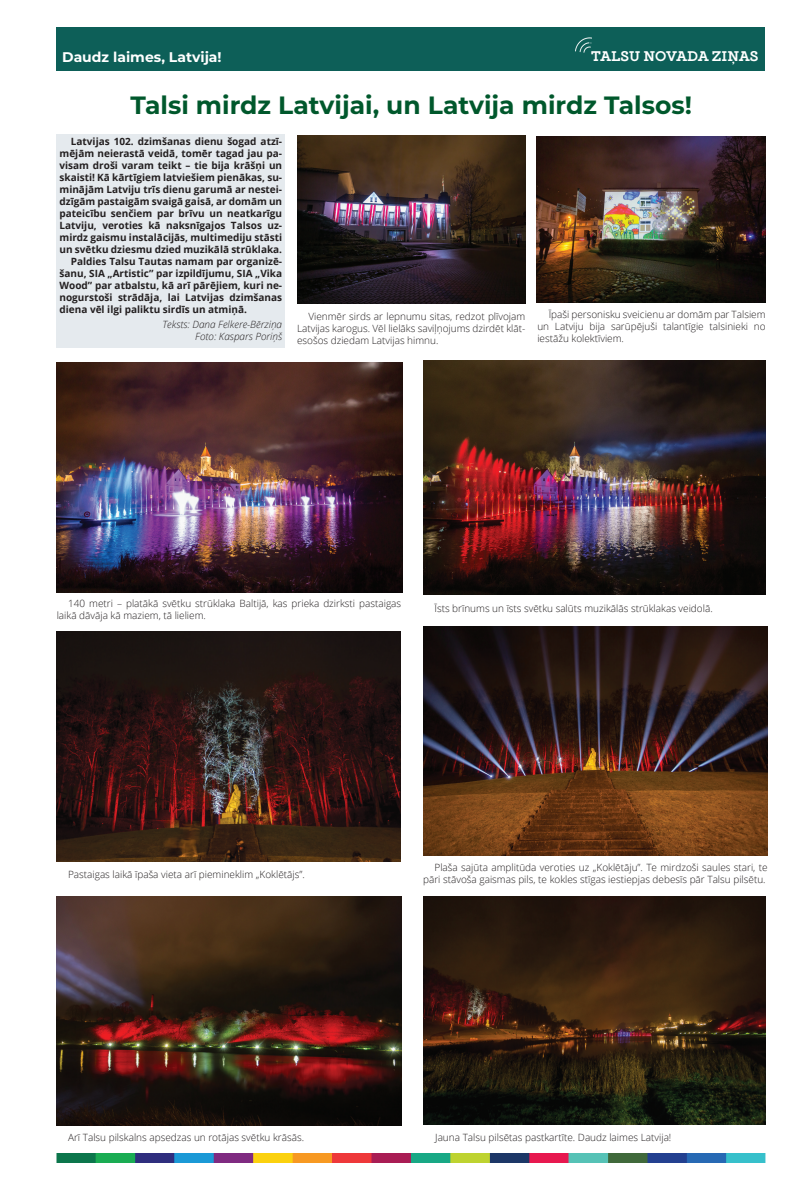
<style>
.page{position:relative;width:794px;height:1191px;background:#fff}
.page>*{position:absolute;margin:0;border:0;box-sizing:border-box;transform-origin:0 0}
.t1{font:700 25px "Montserrat";color:#00582c}
.t2{font:700 14px "Montserrat";color:#fff}
.t3{font:700 14px "Locke";letter-spacing:-.005em;color:#fff}
.t4{font:300 10px/12px "Open Sans";color:#231f20;text-align:justify}
.t5{font:700 10px "Open Sans";color:#231f20}
.t6{font:italic 300 10px/12px "Open Sans";color:#231f20;text-align:right}
</style>
<div class="page">
<div style="left:56px;top:27px;width:709px;height:44px;background:#0d5f58"></div>
<img style="left:576px;top:37px;width:15px;height:16px">
<img style="left:57px;top:1153px;width:708px;height:9px">
<div style="left:57px;top:135px;width:228px;height:213px;background:#e5eaee"></div>
<img style="left:297px;top:136px;width:228px;height:167px">
<img style="left:537px;top:137px;width:228px;height:165px">
<img style="left:57px;top:362px;width:345px;height:230px">
<img style="left:423px;top:360px;width:342px;height:234px">
<img style="left:423px;top:626px;width:344px;height:229px">
<img style="left:57px;top:632px;width:344px;height:229px">
<img style="left:57px;top:896px;width:344px;height:229px">
<img style="left:423px;top:896px;width:342px;height:228px">
<h2 class="t2" style="left:62px;top:47px;width:161px">Daudz laimes, Latvija!</h2>
<h2 class="t3" style="left:591px;top:47px;width:169px">TALSU NOVADA ZIŅAS</h2>
<h1 class="t1" style="left:130px;top:87px;width:563px">Talsi mirdz Latvijai, un Latvija mirdz Talsos!</h1>
<p class="t5" style="left:71px;top:134px;width:213px">Latvijas 102. dzimšanas dienu šogad atzī-</p>
<p class="t5" style="left:60px;top:146px;width:224px">mējām neierastā veidā, tomēr tagad jau pa-</p>
<p class="t5" style="left:60px;top:158px;width:224px">visam droši varam teikt – tie bija krāšņi un</p>
<p class="t5" style="left:60px;top:170px;width:224px">skaisti! Kā kārtīgiem latviešiem pienākas, su-</p>
<p class="t5" style="left:60px;top:182px;width:224px">minājām Latviju trīs dienu garumā ar nestei-</p>
<p class="t5" style="left:60px;top:194px;width:224px">dzīgām pastaigām svaigā gaisā, ar domām un</p>
<p class="t5" style="left:60px;top:206px;width:224px">pateicību senčiem par brīvu un neatkarīgu</p>
<p class="t5" style="left:60px;top:218px;width:224px">Latviju, veroties kā naksnīgajos Talsos uz-</p>
<p class="t5" style="left:60px;top:230px;width:224px">mirdz gaismu instalācijās, multimediju stāsti</p>
<p class="t5" style="left:60px;top:242px;width:224px">un svētku dziesmu dzied muzikālā strūklaka.</p>
<p class="t5" style="left:71px;top:254px;width:213px">Paldies Talsu Tautas namam par organizē-</p>
<p class="t5" style="left:60px;top:266px;width:224px">šanu, SIA „Artistic” par izpildījumu, SIA „Vika</p>
<p class="t5" style="left:60px;top:278px;width:224px">Wood” par atbalstu, kā arī pārējiem, kuri ne-</p>
<p class="t5" style="left:60px;top:290px;width:224px">nogurstoši strādāja, lai Latvijas dzimšanas</p>
<p class="t5" style="left:60px;top:302px;width:189px">diena vēl ilgi paliktu sirdīs un atmiņā.</p>
<p class="t6" style="left:162px;top:318px;width:121px">Teksts: Dana Felkere-Bērziņa<br>Foto: Kaspars Poriņš</p>
<p class="t4" style="left:297px;top:310px;width:230px;text-indent:11px">Vienmēr sirds ar lepnumu sitas, redzot plīvojam Latvijas karogus. Vēl lielāks saviļņojums dzirdēt klāt&shy;esošos dziedam Latvijas himnu.</p>
<p class="t4" style="left:537px;top:308px;width:230px;text-indent:11px">Īpaši personisku sveicienu ar domām par Talsiem un Latviju bija sarūpējuši talantīgie talsinieki no iestāžu kolektīviem.</p>
<p class="t4" style="left:57px;top:597px;width:346px;text-indent:11px">140 metri – platākā svētku strūklaka Baltijā, kas prieka dzirksti pastaigas laikā dāvāja kā maziem, tā lieliem.</p>
<p class="t4" style="left:434px;top:602px;width:280px">Īsts brīnums un īsts svētku salūts muzikālās strūklakas veidolā.</p>
<p class="t4" style="left:68px;top:867px;width:238px">Pastaigas laikā īpaša vieta arī piemineklim „Koklētājs”.</p>
<p class="t4" style="left:423px;top:861px;width:346px;text-align:right">Plaša sajūta amplitūda veroties uz „Koklētāju”. Te mirdzoši saules stari, te pāri stāvoša gaismas pils, te kokles stīgas iestiepjas debesīs pār Talsu pilsētu.</p>
<p class="t4" style="left:68px;top:1130px;width:237px">Arī Talsu pilskalns apsedzas un rotājas svētku krāsās.</p>
<p class="t4" style="left:435px;top:1131px;width:238px">Jauna Talsu pilsētas pastkartīte. Daudz laimes Latvija!</p>
</div>
